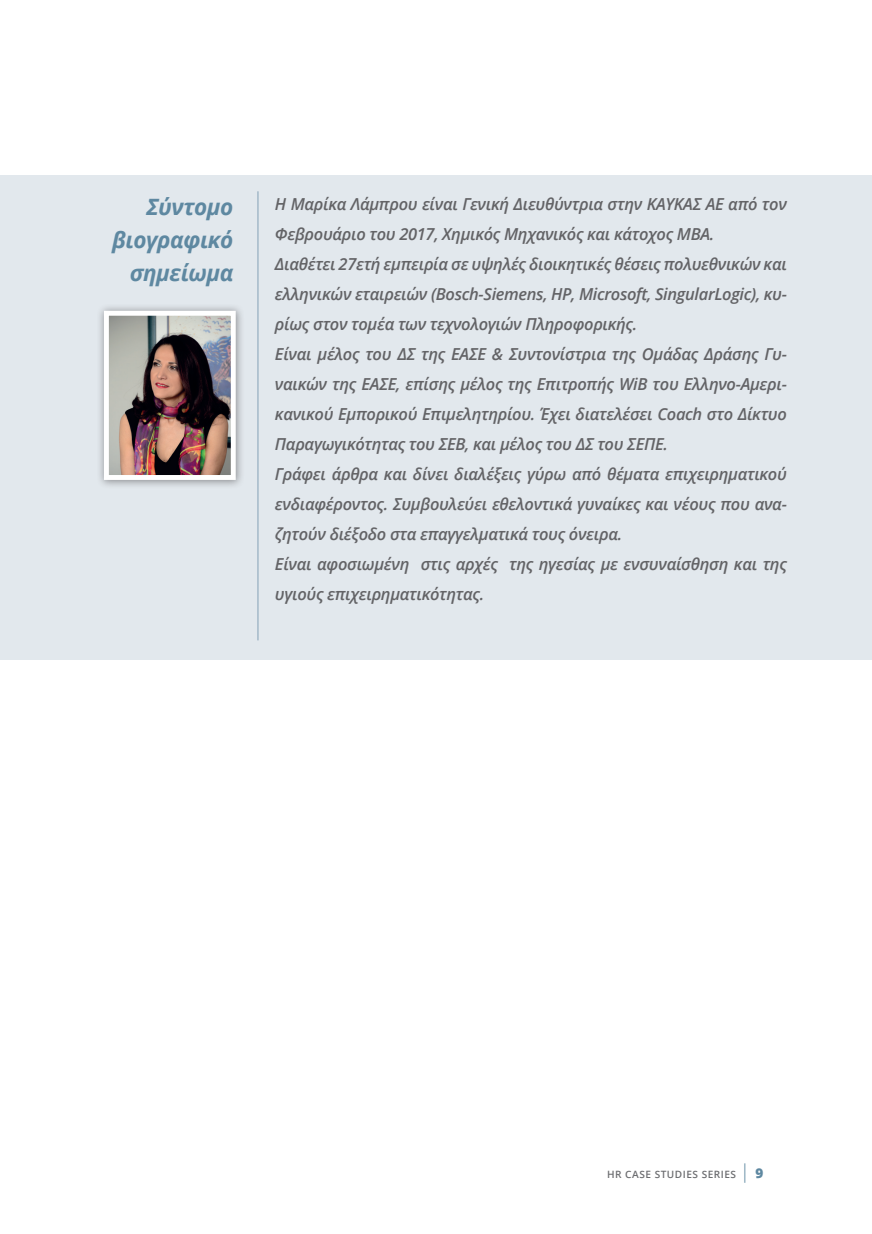
<style>
.page{position:relative;width:872px;height:1234px;background:#fff}
.page>*{position:absolute;margin:0;border:0;box-sizing:border-box;transform-origin:0 0}
.t1{font:italic 700 22.5px/33px "Open Sans";letter-spacing:-.02em;color:#5e88a1;text-align:right}
.t2{font:italic 600 16.5px/30px "Open Sans";letter-spacing:-.02em;color:#636366}
.t3{font:600 10.05px "Open Sans";letter-spacing:.05em;color:#6c6d70}
.s1{font-weight:300;font-size:19.05px;color:#5e88a1}
.s2{font-weight:800;font-size:13.5px;color:#5e88a1}
</style>
<div class="page">
<div style="left:0;top:175px;width:872px;height:485px;background:#e2e8ed"></div>
<div style="left:97px;top:303px;width:147px;height:185px;background:#231f20;opacity:.45"></div>
<img style="left:110px;top:317px;width:120px;height:157px">
<div style="left:104px;top:311px;width:132px;height:169px;border:5px solid #fff"></div>
<hr style="left:257px;top:191px;width:1px;height:449px;background:#84a1b6">
<h1 class="t1" style="left:112px;top:189px;width:123px">Σύντομο βιογραφικό σημείωμα</h1>
<p class="t2" style="left:275px;top:188px;width:513px">H Μαρίκα Λάμπρου είναι Γενική Διευθύντρια στην ΚΑΥΚΑΣ ΑΕ από τον Φεβρουάριο του 2017, Χημικός Μηχανικός και κάτοχος MBA.<br>Διαθέτει 27ετή εμπειρία σε υψηλές διοικητικές θέσεις πολυεθνικών και ελληνικών εταιρειών (Bosch-Siemens, HP, Microsoft, SingularLogic), κυ&shy;ρίως στον τομέα των τεχνολογιών Πληροφορικής.<br>Είναι μέλος του ΔΣ της ΕΑΣΕ &amp; Συντονίστρια της Ομάδας Δράσης Γυ&shy;ναικών της ΕΑΣΕ, επίσης μέλος της Επιτροπής WiB του Ελληνο-Αμερι&shy;κανικού Εμπορικού Επιμελητηρίου. Έχει διατελέσει Coach στο Δίκτυο Παραγωγικότητας του ΣΕΒ, και μέλος του ΔΣ του ΣΕΠΕ.<br>Γράφει άρθρα και δίνει διαλέξεις γύρω από θέματα επιχειρηματικού ενδιαφέροντος. Συμβουλεύει εθελοντικά γυναίκες και νέους που ανα&shy;ζητούν διέξοδο στα επαγγελματικά τους όνειρα.<br>Είναι αφοσιωμένη στις αρχές της ηγεσίας με ενσυναίσθηση και της υγιούς επιχειρηματικότητας.</p>
<p class="t3" style="left:607px;top:1167px;width:158px">HR CASE STUDIES SERIES <span class="s1">|</span> <span class="s2">9</span></p>
</div>
